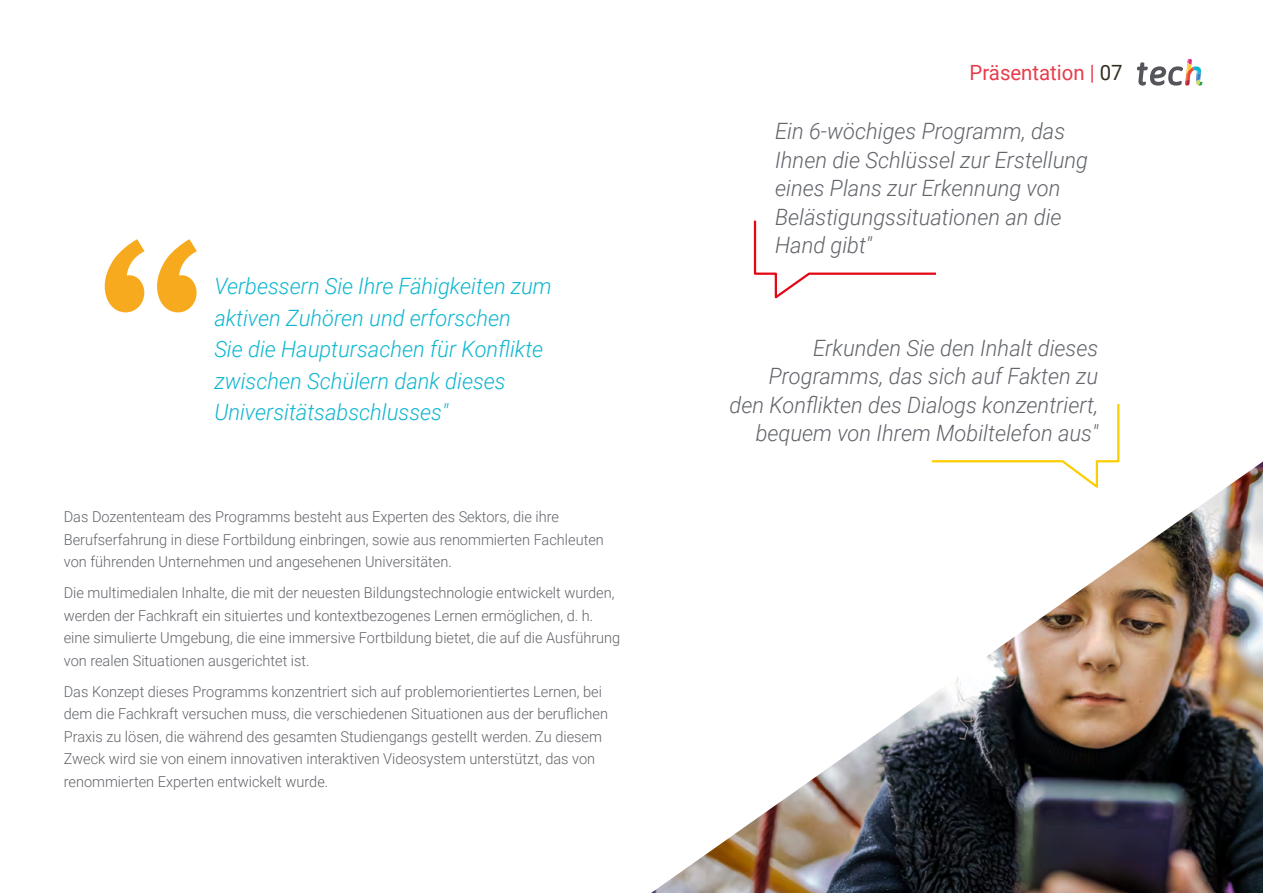
<style>
.page{position:relative;width:1263px;height:893px;background:#fff}
.page>*{position:absolute;margin:0;border:0;box-sizing:border-box;transform-origin:0 0}
.t1{font:italic 300 22.5px/28.5px "Roboto";color:#61646a;text-align:right}
.t2{font:italic 300 22.5px/31.5px "Roboto";color:#0fb6cf}
.t3{font:21px "Roboto";color:#e83d4c}
.t4{font:300 15px/22.5px "Roboto";color:#61646a}
.s1{color:#332d20}
</style>
<div class="page">
<svg style="left:105px;top:239px;width:92px;height:73px"></svg>
<img style="left:651px;top:461px;width:612px;height:432px">
<svg style="left:930px;top:404px;width:190px;height:87px"></svg>
<svg style="left:753px;top:220px;width:183px;height:79px"></svg>
<svg style="left:1137px;top:59px;width:65px;height:27px"></svg>
<h1 class="t2" style="left:214px;top:270px;width:339px">Verbessern Sie Ihre Fähigkeiten zum aktiven Zuhören und erforschen<br>Sie die Hauptursachen für Konflikte zwischen Schülern dank dieses<br>Universitätsabschlusses"</h1>
<p class="t4" style="left:64px;top:505px;width:542px">Das Dozententeam des Programms besteht aus Experten des Sektors, die ihre<br>Berufserfahrung in diese Fortbildung einbringen, sowie aus renommierten Fachleuten von führenden Unternehmen und angesehenen Universitäten.</p>
<p class="t4" style="left:64px;top:581px;width:558px">Die multimedialen Inhalte, die mit der neuesten Bildungstechnologie entwickelt wurden, werden der Fachkraft ein situiertes und kontextbezogenes Lernen ermöglichen, d. h. eine simulierte Umgebung, die eine immersive Fortbildung bietet, die auf die Ausführung von realen Situationen ausgerichtet ist.</p>
<p class="t4" style="left:64px;top:679px;width:546px">Das Konzept dieses Programms konzentriert sich auf problemorientiertes Lernen, bei dem die Fachkraft versuchen muss, die verschiedenen Situationen aus der beruflichen Praxis zu lösen, die während des gesamten Studiengangs gestellt werden. Zu diesem Zweck wird sie von einem innovativen interaktiven Videosystem unterstützt, das von renommierten Experten entwickelt wurde.</p>
<h2 class="t3" style="left:969px;top:57px;width:155px">Präsentation | <span class="s1">07</span></h2>
<h1 class="t1" style="left:775px;top:116px;width:314px;text-align:left">Ein 6-wöchiges Programm, das<br>Ihnen die Schlüssel zur Erstellung eines Plans zur Erkennung von<br>Belästigungssituationen an die<br>Hand gibt"</h1>
<h1 class="t1" style="left:729px;top:333px;width:370px">Erkunden Sie den Inhalt dieses Programms, das sich auf Fakten zu den Konflikten des Dialogs konzentriert, bequem von Ihrem Mobiltelefon aus"</h1>
</div>
